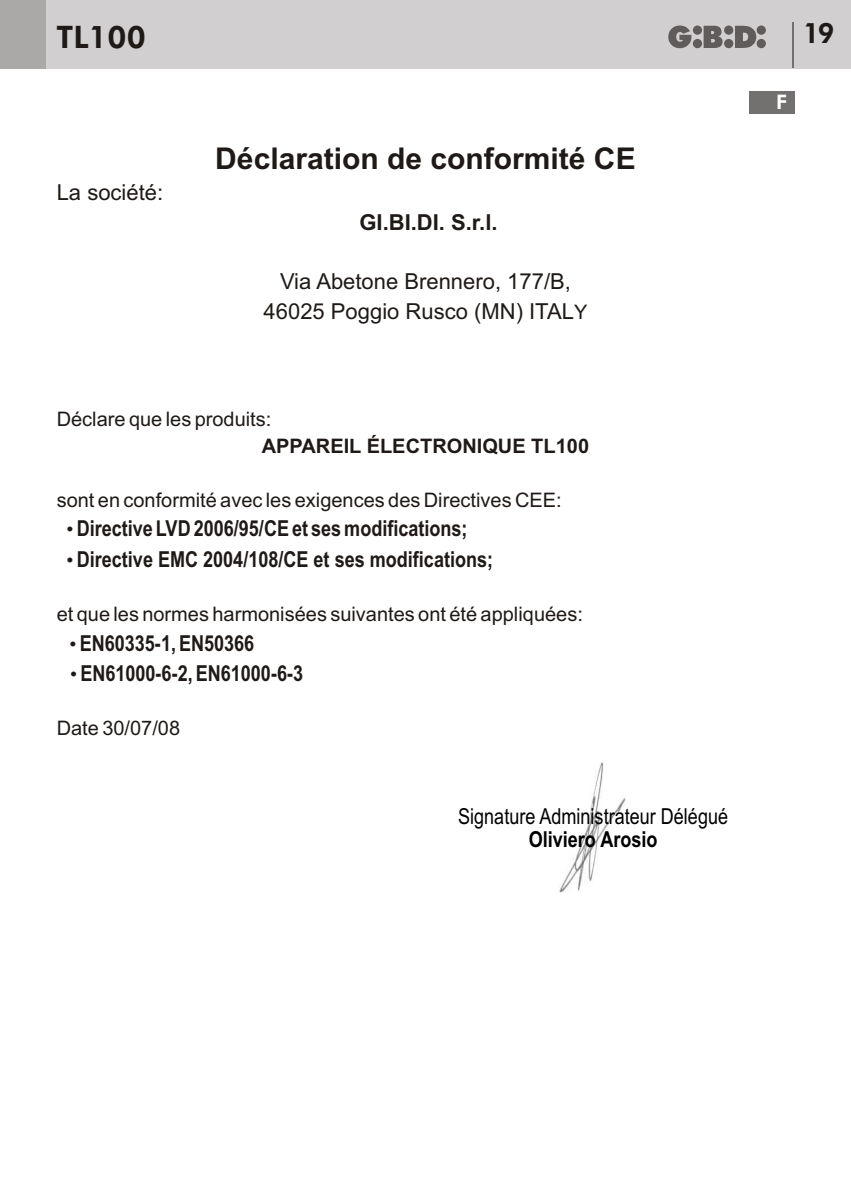
<style>
.page{position:relative;width:851px;height:1191px;background:#fff}
.page>*{position:absolute;margin:0;border:0;box-sizing:border-box;transform-origin:0 0}
.t1{font:800 31px "Futura BT";color:#1f1a17}
.t2{font:700 30px "Arial";color:#1f1a17}
.t3{font:800 28px "Futura BT";color:#1f1a17}
.t4{font:700 22px "Arial Narrow";color:#1f1a17}
.t5{font:22px/29.4px "Arial";color:#1f1a17;text-align:center}
.t6{font:22px "Arial Narrow";color:#000}
.t7{font:700 22px "Arial";color:#1f1a17}
.t8{font:700 22px "Arial Narrow";color:#000}
.t9{font:20px "Arial";color:#1f1a17}
.t10{font:700 20px "Arial";color:#1f1a17}
.t11{font:800 20px "Futura BT";color:#fff}
.s1{font-size:20px}
.s2{font-family:"Arial";font-weight:400;font-size:20px}
</style>
<div class="page">
<div style="left:0;top:0;width:850px;height:68px;background:#d1cfcf"></div>
<div style="left:0;top:0;width:45px;height:68px;background:#aba8a8"></div>
<svg style="left:668px;top:26px;width:97px;height:22px"></svg>
<hr style="left:792px;top:23px;width:2px;height:45px;background:#737070">
<div style="left:748px;top:91px;width:46px;height:22px;background:#737070"></div>
<img style="left:559px;top:762px;width:67px;height:131px">
<h1 class="t1" style="left:56px;top:24px;width:91px">TL100</h1>
<h3 class="t3" style="left:802px;top:22px;width:33px">19</h3>
<p class="t5" style="left:57px;top:180px;width:108px">La société:</p>
<h2 class="t2" style="left:215px;top:147px;width:422px">Déclaration de conformité CE</h2>
<p class="t7" style="left:359px;top:214px;width:140px">GI.BI.DI. S.r.l.</p>
<p class="t5" style="left:263px;top:269px;width:325px">Via Abetone Brennero, 177/B,<br>46025 Poggio Rusco (MN) ITAL<span class="s1">Y</span></p>
<p class="t9" style="left:57px;top:412px;width:216px">Déclare que les produits:</p>
<p class="t10" style="left:262px;top:438px;width:329px">APPAREIL ÉLECTRONIQUE TL100</p>
<p class="t9" style="left:57px;top:492px;width:506px">sont en conformité avec les exigences des Directives CEE:</p>
<p class="t4" style="left:66px;top:550px;width:428px"><span class="s2">•</span> Directive EMC 2004/108/CE et ses modifications;</p>
<p class="t9" style="left:57px;top:606px;width:527px">et que les normes harmonisées suivantes ont été appliquées:</p>
<p class="t4" style="left:69px;top:634px;width:186px"><span class="s2">•</span> EN60335-1, EN50366</p>
<p class="t4" style="left:70px;top:664px;width:234px"><span class="s2">•</span> EN61000-6-2, EN61000-6-3</p>
<p class="t9" style="left:57px;top:720px;width:125px">Date 30/07/08</p>
<p class="t4" style="left:66px;top:520px;width:403px"><span class="s2">•</span> Directive LVD 2006/95/CE et ses modifications;</p>
<p class="t6" style="left:458px;top:808px;width:271px">Signature Administrateur Délégué</p>
<p class="t8" style="left:528px;top:830px;width:130px">Oliviero Arosio</p>
<p class="t11" style="left:776px;top:94px;width:12px">F</p>
</div>
